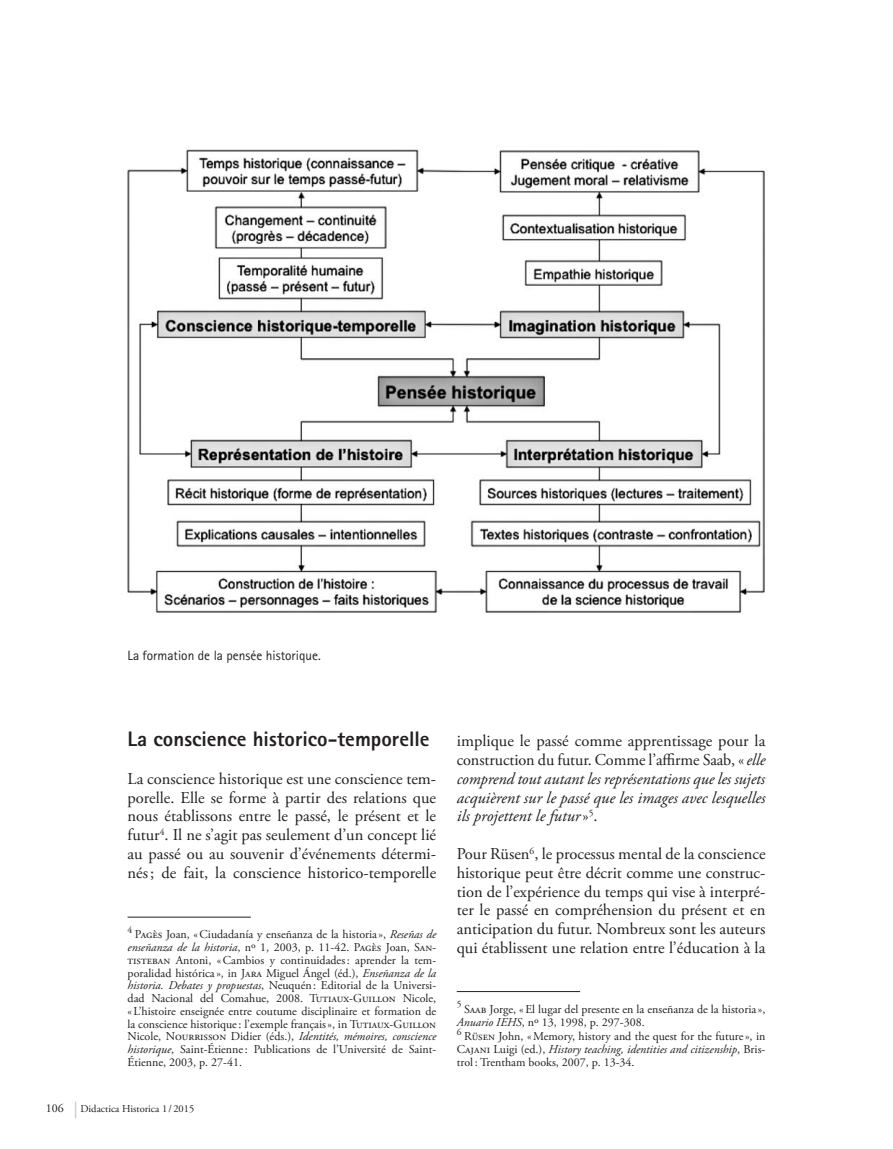
<style>
.page{position:relative;width:893px;height:1149px;background:#fff}
.page>*{position:absolute;margin:0;border:0;box-sizing:border-box;transform-origin:0 0}
.t1{font:800 21px "Rotis Sans Serif";color:#231f20}
.t2{font:16.5px/18.8px "Adobe Garamond Pro";color:#231f20;text-align:justify}
.t3{font:italic 16.5px/18.8px "Adobe Garamond Pro";color:#231f20;text-align:justify}
.t4{font:13.5px "Rotis Sans Serif";color:#231f20}
.t5{font:12px/12.8px "Adobe Garamond Pro";color:#231f20;text-align:justify}
.t6{font:10.5px "Adobe Garamond Pro";color:#231f20}
.t7{font:9.6px "Adobe Garamond Pro";color:#231f20}
.s1{font-style:italic}
.s2{font-size:12px}
.s3{font-size:16.5px;color:#bcbdc0}
.s4{font-style:normal}
</style>
<div class="page">
<hr style="left:128px;top:916px;width:123px;height:1px;background:#231f20">
<hr style="left:457px;top:990px;width:123px;height:1px;background:#231f20">
<img style="left:127px;top:149px;width:638px;height:464px">
<p class="t4" style="left:128px;top:647px;width:195px">La formation de la pensée historique.</p>
<h1 class="t1" style="left:128px;top:725px;width:304px">La conscience historico-temporelle</h1>
<p class="t2" style="left:128px;top:769px;width:310px">La conscience historique est une conscience tem&shy;porelle. Elle se forme à partir des relations que nous établissons entre le passé, le présent et le futur<sup>4</sup>. Il ne s’agit pas seulement d’un concept lié au passé ou au souvenir d’événements détermi&shy;nés; de fait, la conscience historico-temporelle</p>
<p class="t7" style="left:128px;top:923px;width:6px">4</p>
<p class="t5" style="left:128px;top:928px;width:310px;text-indent:7px">Pagès Joan, «Ciudadanía y enseñanza de la historia », <span class="s1">Reseñas de enseñanza de la historia</span>, nº 1, 2003, p. 11-42. Pagès Joan, San&shy;tisteban Antoni, «Cambios y continuidades: aprender la tem&shy;poralidad histórica », in Jara Miguel Ángel (éd.), <span class="s1">Enseñanza de la historia. Debates y propuestas</span>, Neuquén: Editorial de la Universi&shy;dad Nacional del Comahue, 2008. Tutiaux-Guillon Nicole, «L’histoire enseignée entre coutume disciplinaire et formation de la conscience historique: l’exemple français», in Tutiaux-Guillon Nicole, Nourrisson Didier (éds.), <span class="s1">Identités, mémoires, conscience historique</span>, Saint-Étienne: Publications de l’Université de Saint-Étienne, 2003, p. 27-41.</p>
<p class="t6" style="left:46px;top:1101px;width:150px"><span class="s2">106</span> <span class="s3">|</span> Didactica Historica 1 / 2015</p>
<p class="t3" style="left:457px;top:732px;width:310px"><span class="s4">implique le passé comme apprentissage pour la construction du futur. Comme l’affirme Saab, «</span>elle comprend tout autant les représentations que les sujets acquièrent sur le passé que les images avec lesquelles ils projettent le futur<span class="s4">»</span><sup>5</sup><span class="s4">.</span></p>
<p class="t2" style="left:457px;top:844px;width:310px">Pour Rüsen<sup>6</sup>, le processus mental de la conscience historique peut être décrit comme une construc&shy;tion de l’expérience du temps qui vise à interpré&shy;ter le passé en compréhension du présent et en anticipation du futur. Nombreux sont les auteurs qui établissent une relation entre l’éducation à la</p>
<p class="t7" style="left:457px;top:998px;width:6px">5</p>
<p class="t5" style="left:457px;top:1002px;width:310px;text-indent:7px">Saab Jorge, «El lugar del presente en la enseñanza de la historia »,<br><span class="s1">Anuario IEHS</span>, nº 13, 1998, p. 297-308.</p>
<p class="t7" style="left:457px;top:1025px;width:6px">6</p>
<p class="t5" style="left:457px;top:1030px;width:310px;text-indent:7px">Rüsen John, «Memory, history and the quest for the future», in Cajani Luigi (ed.), <span class="s1">History teaching, identities and citizenship</span>, Bris&shy;trol: Trentham books, 2007, p. 13-34.</p>
</div>
